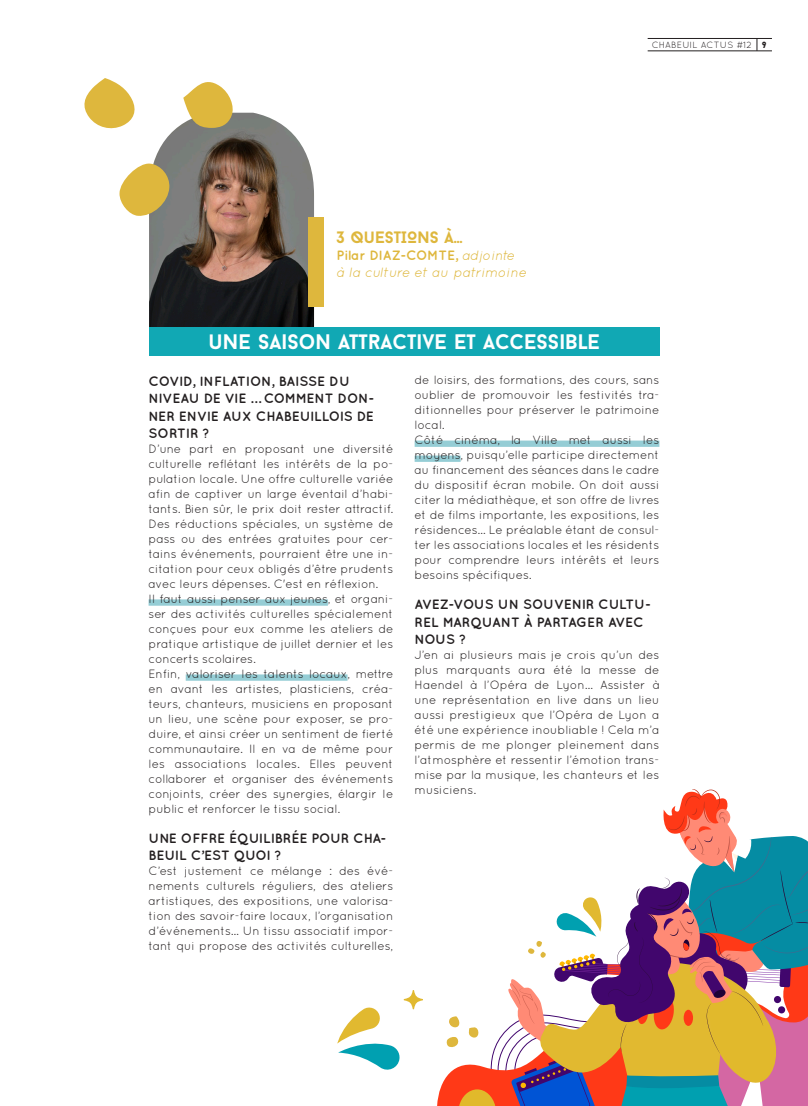
<style>
.page{position:relative;width:808px;height:1106px;background:#fff}
.page>*{position:absolute;margin:0;border:0;box-sizing:border-box;transform-origin:0 0}
.t1{font:700 21px "Baron Neue";color:#fff}
.Interview_TITRE{font:700 16.5px "Baron Neue";color:#deb73d}
.Interview_QUESTION{font:700 13.5px/17.2px "Quicksand";color:#231f20}
.Interview_FONCTION{font:italic 13.5px/17.2px "Quicksand";color:#deb73d}
.Page_TEXTE_BASE{font:12px/15px "Quicksand";letter-spacing:-.01em;color:#231f20;text-align:justify}
.t2{font:9px "Quicksand";letter-spacing:.03em;color:#231f20}
.s1{font-family:"Baron Neue";font-weight:900}
.s2{font-weight:700;font-style:normal}
</style>
<div class="page">
<img style="left:149px;top:113px;width:165px;height:214px">
<svg style="left:337px;top:990px;width:86px;height:80px"></svg>
<div style="left:308px;top:217px;width:15px;height:90px;background:#deb73d"></div>
<svg style="left:119px;top:162px;width:51px;height:55px"></svg>
<svg style="left:84px;top:78px;width:51px;height:51px"></svg>
<svg style="left:183px;top:82px;width:52px;height:46px"></svg>
<svg style="left:437px;top:789px;width:371px;height:317px"></svg>
<div style="left:149px;top:599px;width:179px;height:6px;background:#95cdd5"></div>
<div style="left:186px;top:674px;width:161px;height:6px;background:#95cdd5"></div>
<div style="left:415px;top:440px;width:244px;height:7px;background:#95cdd5"></div>
<div style="left:415px;top:455px;width:46px;height:7px;background:#95cdd5"></div>
<div style="left:149px;top:327px;width:510px;height:28px;background:#11a8b4"></div>
<svg style="left:757px;top:39px;width:1px;height:12px"></svg>
<hr style="left:648px;top:38px;width:124px;height:1px;background:#231f20">
<hr style="left:648px;top:51px;width:124px;height:1px;background:#231f20">
<p class="t2" style="left:652px;top:39px;width:116px">CHABEUIL ACTUS #12 <span class="s1">9</span></p>
<p class="Interview_TITRE" style="left:336px;top:226px;width:128px">3 QUESTIONS À…</p>
<p class="Interview_FONCTION" style="left:336px;top:246px;width:192px"><span class="s2">Pilar DIAZ-COMTE,</span> adjointe<br>à la culture et au patrimoine</p>
<p class="t1" style="left:209px;top:328px;width:393px">UNE SAISON ATTRACTIVE ET ACCESSIBLE</p>
<p class="Interview_QUESTION" style="left:149px;top:372px;width:227px">COVID, INFLATION, BAISSE DU<br>NIVEAU DE VIE … COMMENT DON-<br>NER ENVIE AUX CHABEUILLOIS DE<br>SORTIR ?</p>
<p class="Page_TEXTE_BASE" style="left:149px;top:441px;width:246px">D’une part en proposant une diversité culturelle reflétant les intérêts de la po&shy;pulation locale. Une offre culturelle variée afin de captiver un large éventail d’habi&shy;tants. Bien sûr, le prix doit rester attractif.<br>Des réductions spéciales, un système de pass ou des entrées gratuites pour cer&shy;tains événements, pourraient être une in&shy;citation pour ceux obligés d’être prudents avec leurs dépenses. C'est en réflexion.</p>
<p class="Page_TEXTE_BASE" style="left:149px;top:591px;width:246px">Il faut aussi penser aux jeunes, et organi&shy;ser des activités culturelles spécialement conçues pour eux comme les ateliers de pratique artistique de juillet dernier et les concerts scolaires.</p>
<p class="Page_TEXTE_BASE" style="left:149px;top:666px;width:246px">Enfin, valoriser les talents locaux, mettre en avant les artistes, plasticiens, créa&shy;teurs, chanteurs, musiciens en proposant un lieu, une scène pour exposer, se pro&shy;duire, et ainsi créer un sentiment de fierté communautaire. Il en va de même pour les associations locales. Elles peuvent collaborer et organiser des événements conjoints, créer des synergies, élargir le public et renforcer le tissu social.</p>
<p class="Interview_QUESTION" style="left:149px;top:829px;width:239px">UNE OFFRE ÉQUILIBRÉE POUR CHA-<br>BEUIL C’EST QUOI ?</p>
<p class="Page_TEXTE_BASE" style="left:149px;top:863px;width:246px">C’est justement ce mélange : des évé&shy;nements culturels réguliers, des ateliers artistiques, des expositions, une valorisa&shy;tion des savoir-faire locaux, l’organisation d’événements... Un tissu associatif impor&shy;tant qui propose des activités culturelles,</p>
<p class="Page_TEXTE_BASE" style="left:415px;top:372px;width:246px">de loisirs, des formations, des cours, sans oublier de promouvoir les festivités tra&shy;ditionnelles pour préserver le patrimoine local.</p>
<p class="Page_TEXTE_BASE" style="left:415px;top:432px;width:246px">Côté cinéma, la Ville met aussi les moyens, puisqu’elle participe directement au financement des séances dans le cadre du dispositif écran mobile. On doit aussi citer la médiathèque, et son offre de livres et de films importante, les expositions, les résidences… Le préalable étant de consul&shy;ter les associations locales et les résidents pour comprendre leurs intérêts et leurs besoins spécifiques.</p>
<p class="Interview_QUESTION" style="left:415px;top:595px;width:237px">AVEZ-VOUS UN SOUVENIR CULTU-<br>REL MARQUANT À PARTAGER AVEC<br>NOUS ?</p>
<p class="Page_TEXTE_BASE" style="left:415px;top:647px;width:246px">J’en ai plusieurs mais je crois qu’un des plus marquants aura été la messe de Haendel à l’Opéra de Lyon… Assister à une représentation en live dans un lieu aussi prestigieux que l’Opéra de Lyon a été une expérience inoubliable ! Cela m’a permis de me plonger pleinement dans l’atmosphère et ressentir l’émotion trans&shy;mise par la musique, les chanteurs et les musiciens.</p>
</div>
